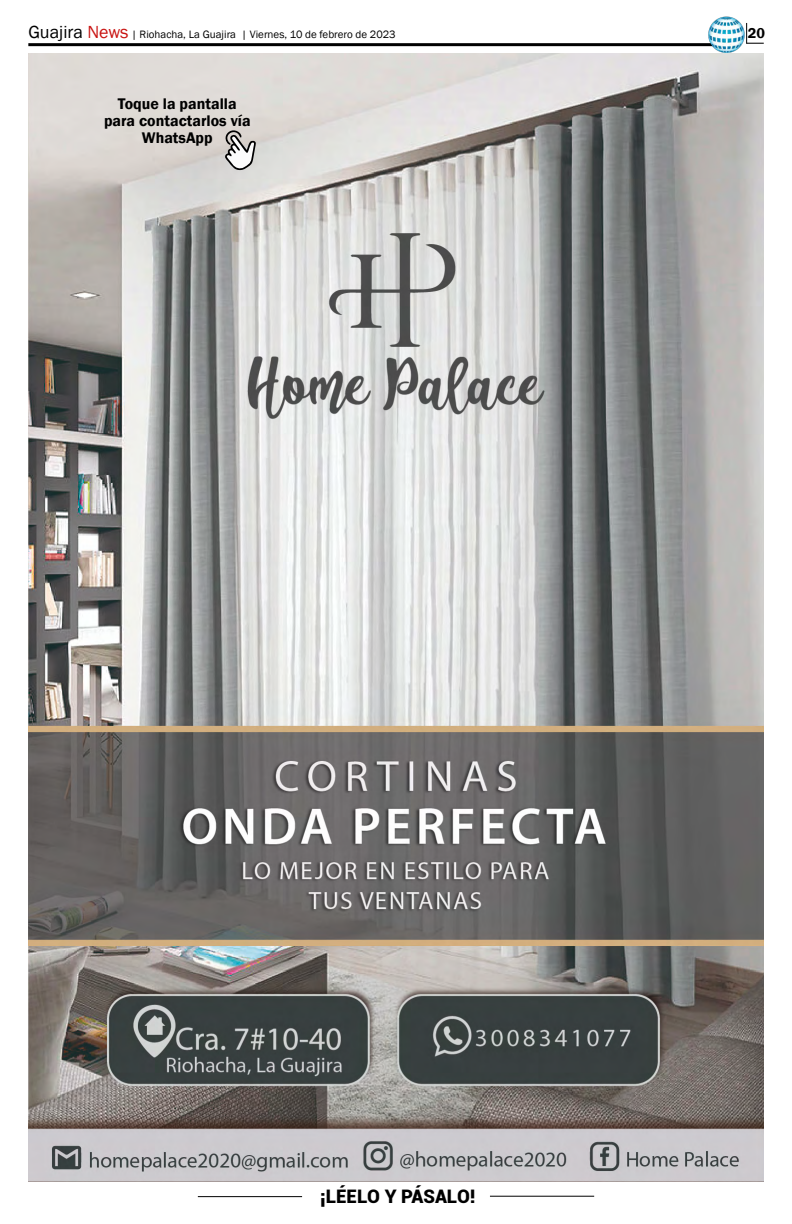
<style>
.page{position:relative;width:792px;height:1224px;background:#fff}
.page>*{position:absolute;margin:0;border:0;box-sizing:border-box;transform-origin:0 0}
.t1{font:900 18.7px "Roboto";color:#000}
.t2{font:600 15.8px/17.1px "Franklin Gothic";color:#000;text-align:center}
.t3{font:600 14.7px "Franklin Gothic";color:#000}
.t4{font:11px "Franklin Gothic";color:#000}
.s1{font-size:18px}
.s2{font-size:18px;color:#c91311}
</style>
<div class="page">
<hr style="left:198px;top:1196px;width:104px;height:1px;background:#000">
<hr style="left:490px;top:1196px;width:104px;height:1px;background:#000">
<hr style="left:28px;top:43px;width:688px;height:3px;background:#000">
<img style="left:708px;top:16px;width:37px;height:37px">
<svg style="left:746px;top:23px;width:18px;height:21px"></svg>
<img style="left:28px;top:53px;width:736px;height:1128px">
<svg style="left:224px;top:129px;width:32px;height:42px"></svg>
<p class="t4" style="left:28px;top:28px;width:369px"><span class="s1">Guajira</span> <span class="s2">News</span> | Riohacha, La Guajira | Viernes, 10 de febrero de 2023</p>
<h3 class="t3" style="left:748px;top:24px;width:19px">20</h3>
<h2 class="t2" style="left:104px;top:96px;width:148px">Toque la pantalla para contactarlos vía<br>WhatsApp</h2>
<h1 class="t1" style="left:320px;top:1183px;width:157px">¡LÉELO Y PÁSALO!</h1>
</div>
